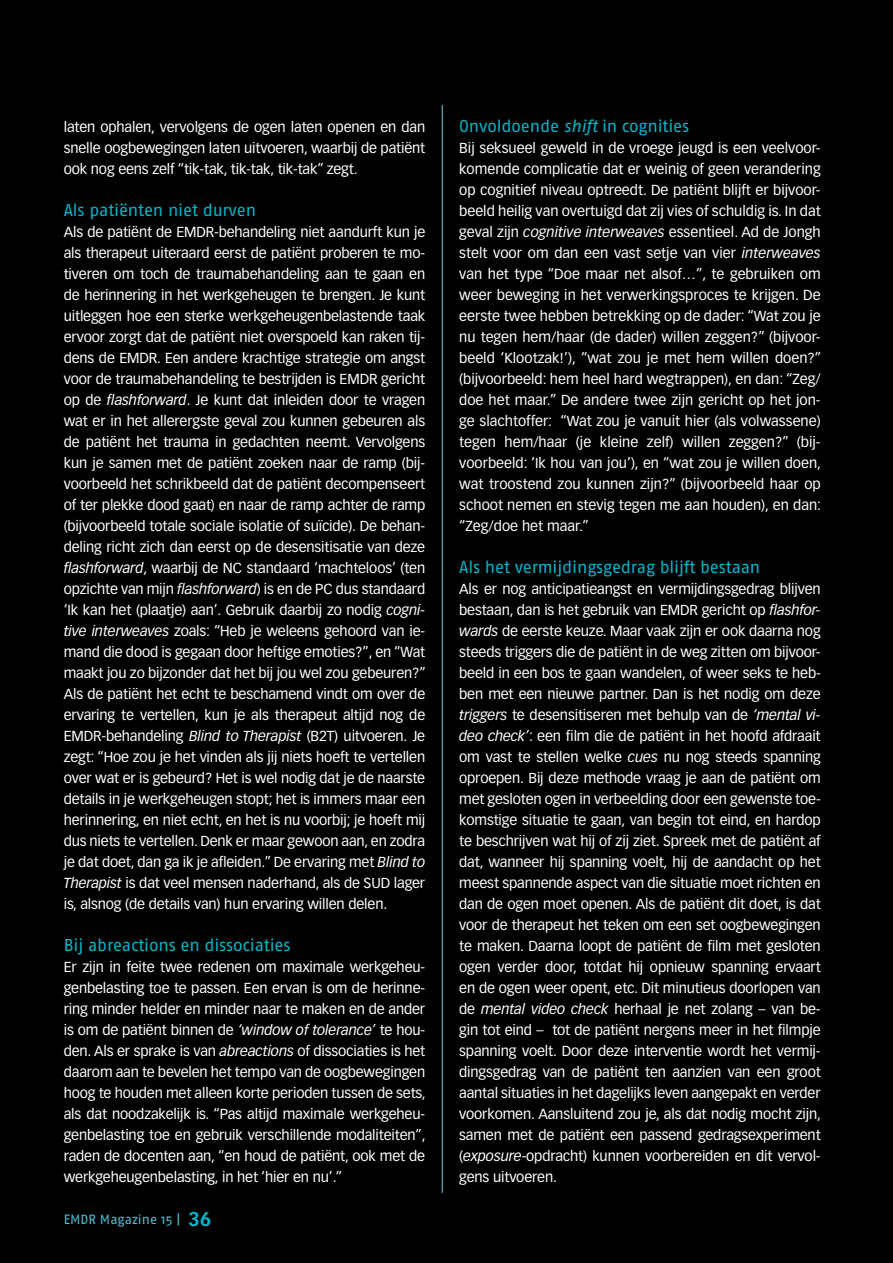
<style>
.page{position:relative;width:893px;height:1263px;background:#000}
.page>*{position:absolute;margin:0;border:0;box-sizing:border-box;transform-origin:0 0}
.t1{font:17.25px "Fago No";letter-spacing:-.01em;color:#00b5cc}
.t2{font:14.25px/21px "Vectora LH";letter-spacing:-.01em;color:#fff;text-align:justify}
.t3{font:13.5px "Fago No";color:#46c3d3}
.s1{font-style:italic}
.s2{font-family:"Vectora LH";font-weight:700;font-size:19.5px;color:#00b5cc}
</style>
<div class="page">
<hr style="left:442px;top:105px;width:1px;height:1088px;background:#76cedd">
<p class="t2" style="left:64px;top:117px;width:363px">laten ophalen, vervolgens de ogen laten openen en dan snelle oogbewegingen laten uitvoeren, waarbij de patiënt ook nog eens zelf “tik-tak, tik-tak, tik-tak” zegt.</p>
<p class="t1" style="left:64px;top:202px;width:194px">Als patiënten niet durven</p>
<p class="t2" style="left:64px;top:222px;width:363px">Als de patiënt de EMDR-behandeling niet aandurft kun je als therapeut uiteraard eerst de patiënt proberen te mo&shy;tiveren om toch de traumabehandeling aan te gaan en de herinnering in het werkgeheugen te brengen. Je kunt uitleggen hoe een sterke werkgeheugenbelastende taak ervoor zorgt dat de patiënt niet overspoeld kan raken tij&shy;dens de EMDR. Een andere krachtige strategie om angst voor de traumabehandeling te bestrijden is EMDR gericht op de <span class="s1">flashforward</span>. Je kunt dat inleiden door te vragen wat er in het allerergste geval zou kunnen gebeuren als de patiënt het trauma in gedachten neemt. Vervolgens kun je samen met de patiënt zoeken naar de ramp (bij&shy;voorbeeld het schrikbeeld dat de patiënt decompenseert of ter plekke dood gaat) en naar de ramp achter de ramp (bijvoorbeeld totale sociale isolatie of suïcide). De behan&shy;deling richt zich dan eerst op de desensitisatie van deze <span class="s1">flashforward</span>, waarbij de NC standaard ‘machteloos’ (ten opzichte van mijn <span class="s1">flashforward</span>) is en de PC dus standaard ‘Ik kan het (plaatje) aan’. Gebruik daarbij zo nodig <span class="s1">cogni&shy;tive interweaves</span> zoals: “Heb je weleens gehoord van ie&shy;mand die dood is gegaan door heftige emoties?”, en “Wat maakt jou zo bijzonder dat het bij jou wel zou gebeuren?” Als de patiënt het echt te beschamend vindt om over de ervaring te vertellen, kun je als therapeut altijd nog de EMDR-behandeling <span class="s1">Blind to Therapist</span> (B2T) uitvoeren. Je zegt: “Hoe zou je het vinden als jij niets hoeft te vertellen over wat er is gebeurd? Het is wel nodig dat je de naarste details in je werkgeheugen stopt; het is immers maar een herinnering, en niet echt, en het is nu voorbij; je hoeft mij dus niets te vertellen. Denk er maar gewoon aan, en zodra je dat doet, dan ga ik je afleiden.” De ervaring met <span class="s1">Blind to Therapist</span> is dat veel mensen naderhand, als de SUD lager is, alsnog (de details van) hun ervaring willen delen.</p>
<p class="t1" style="left:64px;top:937px;width:228px">Bij abreactions en dissociaties</p>
<p class="t2" style="left:64px;top:957px;width:363px">Er zijn in feite twee redenen om maximale werkgeheu&shy;genbelasting toe te passen. Een ervan is om de herinne&shy;ring minder helder en minder naar te maken en de ander is om de patiënt binnen de <span class="s1">‘window of tolerance’</span> te hou&shy;den. Als er sprake is van <span class="s1">abreactions</span> of dissociaties is het daarom aan te bevelen het tempo van de oogbewegingen hoog te houden met alleen korte perioden tussen de sets, als dat noodzakelijk is. “Pas altijd maximale werkgeheu&shy;genbelasting toe en gebruik verschillende modaliteiten”, raden de docenten aan, “en houd de patiënt, ook met de werkgeheugenbelasting, in het ‘hier en nu’.”</p>
<p class="t3" style="left:64px;top:1213px;width:149px">EMDR Magazine 15 | <span class="s2">36</span></p>
<p class="t1" style="left:459px;top:118px;width:231px">Onvoldoende <span class="s1">shift</span> in cognities</p>
<p class="t2" style="left:459px;top:138px;width:363px">Bij seksueel geweld in de vroege jeugd is een veelvoor&shy;komende complicatie dat er weinig of geen verandering op cognitief niveau optreedt. De patiënt blijft er bijvoor&shy;beeld heilig van overtuigd dat zij vies of schuldig is. In dat geval zijn <span class="s1">cognitive interweaves</span> essentieel. Ad de Jongh stelt voor om dan een vast setje van vier <span class="s1">interweaves </span>van het type “Doe maar net alsof…”, te gebruiken om weer beweging in het verwerkingsproces te krijgen. De eerste twee hebben betrekking op de dader: “Wat zou je nu tegen hem/haar (de dader) willen zeggen?” (bijvoor&shy;beeld ‘Klootzak!’), “wat zou je met hem willen doen?” (bijvoorbeeld: hem heel hard wegtrappen), en dan: “Zeg/ doe het maar.” De andere twee zijn gericht op het jon&shy;ge slachtoffer: “Wat zou je vanuit hier (als volwassene) tegen hem/haar (je kleine zelf) willen zeggen?” (bij&shy;voorbeeld: ‘Ik hou van jou’), en “wat zou je willen doen, wat troostend zou kunnen zijn?” (bijvoorbeeld haar op schoot nemen en stevig tegen me aan houden), en dan: “Zeg/doe het maar.”</p>
<p class="t1" style="left:459px;top:559px;width:303px">Als het vermijdingsgedrag blijft bestaan</p>
<p class="t2" style="left:459px;top:579px;width:363px">Als er nog anticipatieangst en vermijdingsgedrag blijven bestaan, dan is het gebruik van EMDR gericht op <span class="s1">flashfor&shy;wards</span> de eerste keuze. Maar vaak zijn er ook daarna nog steeds triggers die de patiënt in de weg zitten om bijvoor&shy;beeld in een bos te gaan wandelen, of weer seks te heb&shy;ben met een nieuwe partner. Dan is het nodig om deze <span class="s1">triggers</span> te desensitiseren met behulp van de <span class="s1">‘mental vi&shy;deo check’</span>: een film die de patiënt in het hoofd afdraait om vast te stellen welke <span class="s1">cues</span> nu nog steeds spanning oproepen. Bij deze methode vraag je aan de patiënt om met gesloten ogen in verbeelding door een gewenste toe&shy;komstige situatie te gaan, van begin tot eind, en hardop te beschrijven wat hij of zij ziet. Spreek met de patiënt af dat, wanneer hij spanning voelt, hij de aandacht op het meest spannende aspect van die situatie moet richten en dan de ogen moet openen. Als de patiënt dit doet, is dat voor de therapeut het teken om een set oogbewegingen te maken. Daarna loopt de patiënt de film met gesloten ogen verder door, totdat hij opnieuw spanning ervaart en de ogen weer opent, etc. Dit minutieus doorlopen van de <span class="s1">mental video check</span> herhaal je net zolang – van be&shy;gin tot eind – tot de patiënt nergens meer in het filmpje spanning voelt. Door deze interventie wordt het vermij&shy;dingsgedrag van de patiënt ten aanzien van een groot aantal situaties in het dagelijks leven aangepakt en verder voorkomen. Aansluitend zou je, als dat nodig mocht zijn, samen met de patiënt een passend gedragsexperiment (<span class="s1">exposure</span>-opdracht) kunnen voorbereiden en dit vervol&shy;gens uitvoeren.</p>
</div>
